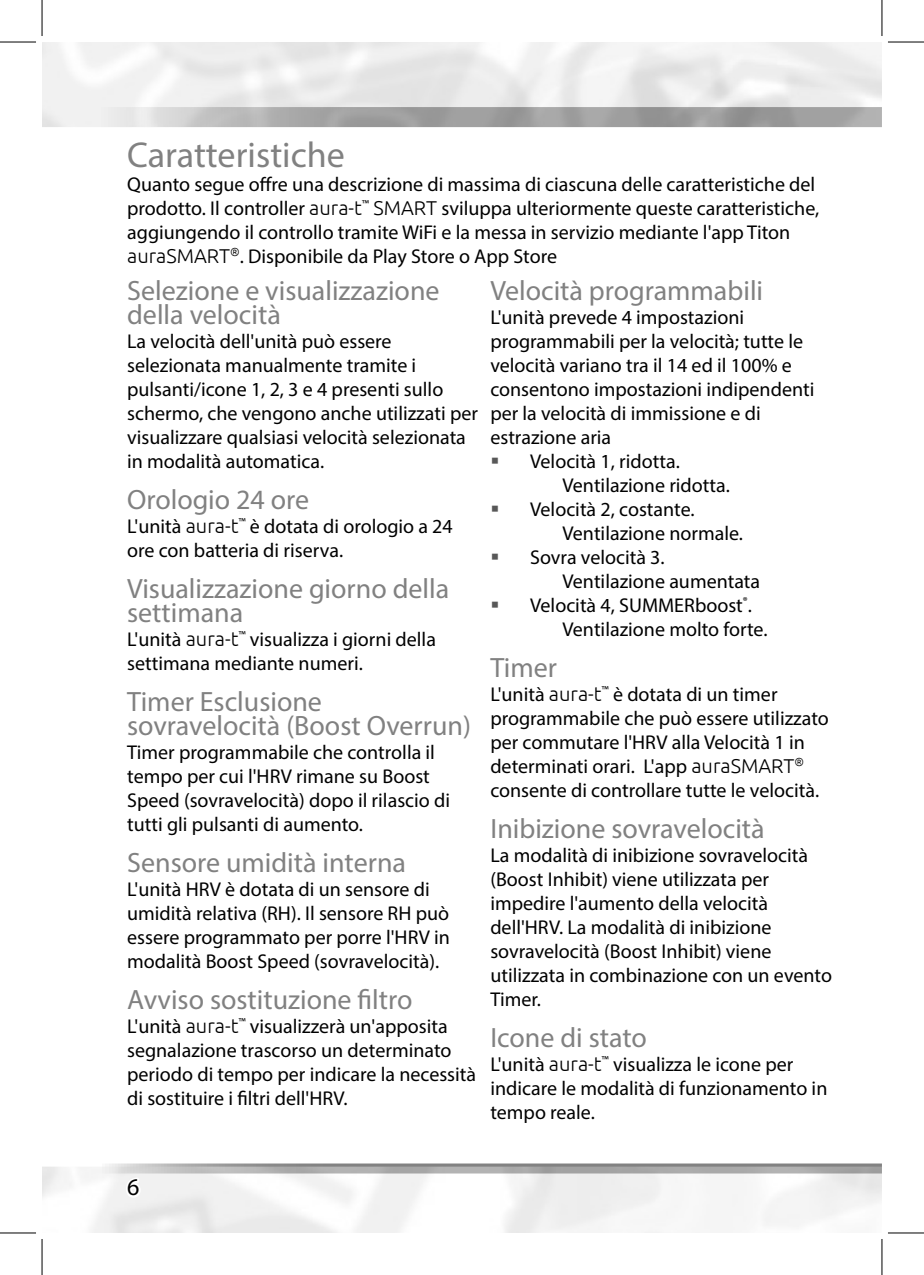
<style>
.page{position:relative;width:924px;height:1275px;background:#fff}
.page>*{position:absolute;margin:0;border:0;box-sizing:border-box;transform-origin:0 0}
.DOC_Heading{font:36px "Myriad Pro";color:#818181}
.DOC_Sub_Heading{font:28px/24px "Myriad Pro";color:#818181}
.t1{font:24px "Myriad Pro";color:#000}
.DOC_Body{font:20px/24px "Myriad Pro";color:#000}
.s1{font-family:"Ubuntu";font-weight:300}
</style>
<div class="page">
<svg style="left:123px;top:1175px;width:20px;height:24px"></svg>
<hr style="left:0;top:42px;width:36px;height:1px;background:#000">
<hr style="left:887px;top:42px;width:36px;height:1px;background:#000">
<hr style="left:0;top:1232px;width:36px;height:1px;background:#000">
<hr style="left:887px;top:1232px;width:36px;height:1px;background:#000">
<hr style="left:42px;top:0;width:1px;height:36px;background:#000">
<hr style="left:42px;top:1239px;width:1px;height:36px;background:#000">
<hr style="left:881px;top:0;width:1px;height:36px;background:#000">
<hr style="left:881px;top:1239px;width:1px;height:36px;background:#000">
<p class="DOC_Heading" style="left:127px;top:132px;width:219px">Caratteristiche</p>
<p class="DOC_Body" style="left:127px;top:172px;width:693px">Quanto segue offre una descrizione di massima di ciascuna delle caratteristiche del prodotto. Il controller <span class="s1">aura-t</span><sup>™</sup> <span class="s1">SMART</span> sviluppa ulteriormente queste caratteristiche, aggiungendo il controllo tramite WiFi e la messa in servizio mediante l'app Titon <span class="s1">auraSMART</span><sup>®</sup>. Disponibile da Play Store o App Store</p>
<p class="DOC_Sub_Heading" style="left:490px;top:278px;width:274px">Velocità programmabili</p>
<p class="DOC_Body" style="left:490px;top:305px;width:325px">L'unità prevede 4 impostazioni programmabili per la velocità; tutte le velocità variano tra il 14 ed il 100% e consentono impostazioni indipendenti per la velocità di immissione e di estrazione aria</p>
<p class="DOC_Body" style="left:562px;top:449px;width:169px;text-indent:-32px">Velocità 1, ridotta.<br>Ventilazione ridotta.</p>
<p class="DOC_Body" style="left:562px;top:497px;width:182px;text-indent:-32px">Velocità 2, costante.<br>Ventilazione normale.</p>
<p class="DOC_Body" style="left:562px;top:545px;width:199px;text-indent:-32px">Sovra velocità 3.<br>Ventilazione aumentata</p>
<p class="DOC_Body" style="left:562px;top:593px;width:206px;text-indent:-32px">Velocità 4, SUMMERboost<sup>®</sup>.<br>Ventilazione molto forte.</p>
<p class="DOC_Sub_Heading" style="left:490px;top:655px;width:68px">Timer</p>
<p class="DOC_Body" style="left:490px;top:682px;width:340px">L'unità <span class="s1">aura-t</span><sup>™</sup> è dotata di un timer programmabile che può essere utilizzato per commutare l'HRV alla Velocità 1 in determinati orari. L'app <span class="s1">auraSMART</span><sup>® </sup>consente di controllare tutte le velocità.</p>
<p class="DOC_Sub_Heading" style="left:490px;top:816px;width:276px">Inibizione sovravelocità</p>
<p class="DOC_Body" style="left:490px;top:843px;width:343px">La modalità di inibizione sovravelocità (Boost Inhibit) viene utilizzata per impedire l'aumento della velocità dell'HRV. La modalità di inibizione sovravelocità (Boost Inhibit) viene utilizzata in combinazione con un evento Timer.</p>
<p class="DOC_Sub_Heading" style="left:490px;top:1025px;width:158px">Icone di stato</p>
<p class="DOC_Body" style="left:490px;top:1052px;width:338px">L'unità <span class="s1">aura-t</span><sup>™</sup> visualizza le icone per indicare le modalità di funzionamento in tempo reale.</p>
<p class="DOC_Sub_Heading" style="left:127px;top:278px;width:314px">Selezione e visualizzazione della velocità</p>
<p class="DOC_Body" style="left:127px;top:329px;width:352px">La velocità dell'unità può essere selezionata manualmente tramite i pulsanti/icone 1, 2, 3 e 4 presenti sullo schermo, che vengono anche utilizzati per visualizzare qualsiasi velocità selezionata in modalità automatica.</p>
<p class="DOC_Sub_Heading" style="left:127px;top:487px;width:183px">Orologio 24 ore</p>
<p class="DOC_Body" style="left:127px;top:514px;width:327px">L'unità <span class="s1">aura-t</span><sup>™</sup> è dotata di orologio a 24 ore con batteria di riserva.</p>
<p class="DOC_Sub_Heading" style="left:127px;top:576px;width:323px">Visualizzazione giorno della settimana</p>
<p class="DOC_Body" style="left:127px;top:627px;width:310px">L'unità <span class="s1">aura-t</span><sup>™</sup> visualizza i giorni della settimana mediante numeri.</p>
<p class="DOC_Sub_Heading" style="left:127px;top:689px;width:345px">Timer Esclusione sovravelocità (Boost Overrun)</p>
<p class="DOC_Body" style="left:127px;top:740px;width:324px">Timer programmabile che controlla il tempo per cui l'HRV rimane su Boost Speed (sovravelocità) dopo il rilascio di tutti gli pulsanti di aumento.</p>
<p class="DOC_Sub_Heading" style="left:127px;top:850px;width:280px">Sensore umidità interna</p>
<p class="DOC_Body" style="left:127px;top:877px;width:324px">L'unità HRV è dotata di un sensore di umidità relativa (RH). Il sensore RH può essere programmato per porre l'HRV in modalità Boost Speed (sovravelocità).</p>
<p class="DOC_Sub_Heading" style="left:127px;top:987px;width:287px">Avviso sostituzione filtro</p>
<p class="DOC_Body" style="left:127px;top:1014px;width:350px">L'unità <span class="s1">aura-t</span><sup>™</sup> visualizzerà un'apposita segnalazione trascorso un determinato periodo di tempo per indicare la necessità di sostituire i filtri dell'HRV.</p>
<p class="t1" style="left:127px;top:1172px;width:14px">6</p>
</div>
